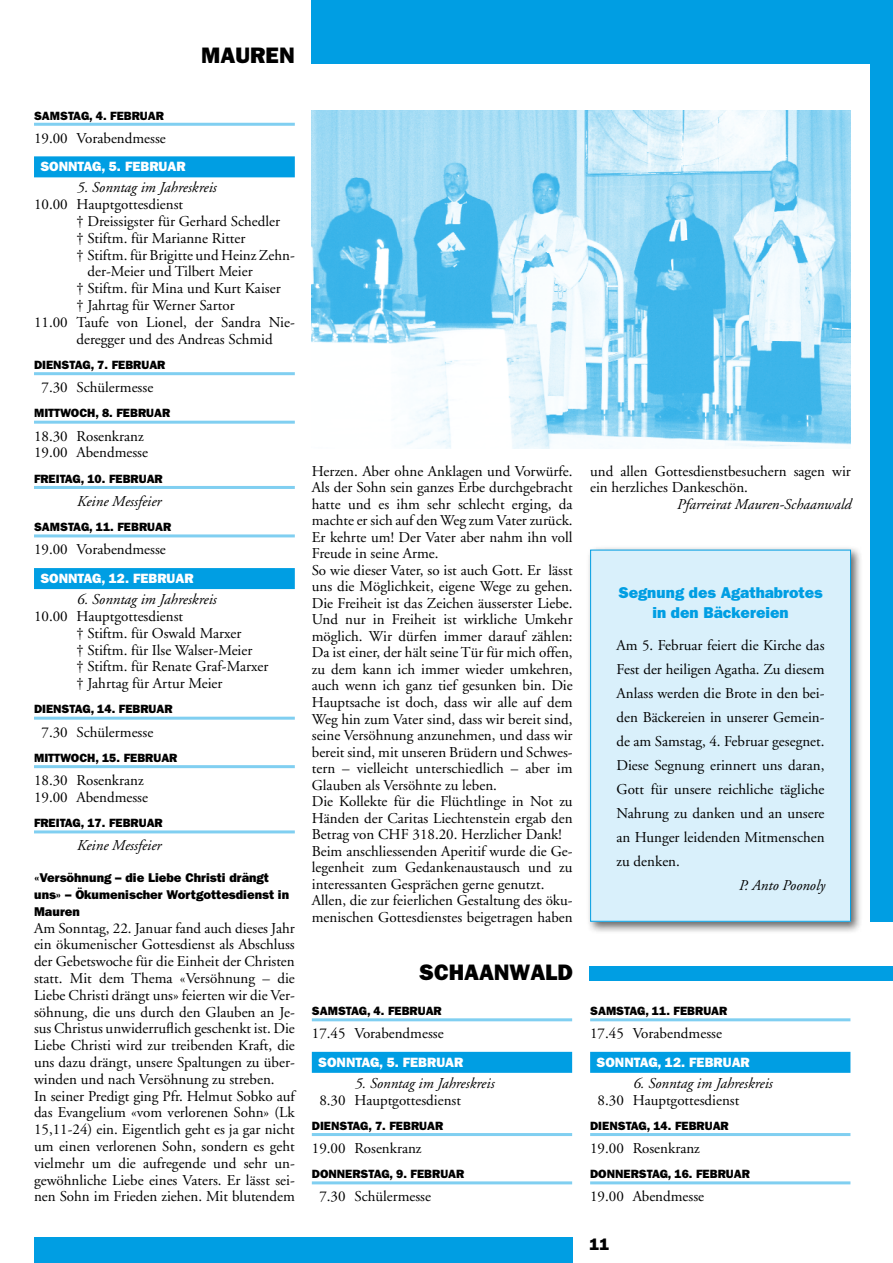
<style>
.page{position:relative;width:893px;height:1263px;background:#fff}
.page>*{position:absolute;margin:0;border:0;box-sizing:border-box;transform-origin:0 0}
.t1{font:800 22.5px "Franklin Gothic";color:#000}
.t2{font:800 16.5px "Franklin Gothic";color:#000}
.t3{font:800 15.75px/19.5px "Franklin Gothic";color:#009ee3;text-align:center}
.t4{font:15px/16.5px "Adobe Garamond";color:#000}
.t5{font:italic 15px "Adobe Garamond";color:#000}
.t6{font:800 13.5px "Franklin Gothic";color:#fff}
.t7{font:800 12.75px/16.8px "Franklin Gothic";color:#000}
.t8{font:800 12px "Franklin Gothic";color:#000}
</style>
<div class="page">
<div style="left:871px;top:0;width:22px;height:922px;background:#009ee3"></div>
<div style="left:312px;top:0;width:581px;height:64px;background:#009ee3"></div>
<div style="left:34px;top:1237px;width:539px;height:26px;background:#009ee3"></div>
<div style="left:590px;top:966px;width:303px;height:14px;background:#009ee3"></div>
<hr style="left:34px;top:123px;width:261px;height:3px;background:#80cff1">
<div style="left:34px;top:156px;width:261px;height:21px;background:#009ee3"></div>
<hr style="left:34px;top:372px;width:261px;height:3px;background:#80cff1">
<hr style="left:34px;top:421px;width:261px;height:3px;background:#80cff1">
<hr style="left:34px;top:486px;width:261px;height:3px;background:#80cff1">
<hr style="left:34px;top:534px;width:261px;height:3px;background:#80cff1">
<div style="left:34px;top:568px;width:261px;height:21px;background:#009ee3"></div>
<hr style="left:34px;top:717px;width:261px;height:3px;background:#80cff1">
<hr style="left:34px;top:765px;width:261px;height:3px;background:#80cff1">
<hr style="left:34px;top:830px;width:261px;height:3px;background:#80cff1">
<hr style="left:312px;top:1018px;width:260px;height:3px;background:#80cff1">
<div style="left:312px;top:1052px;width:260px;height:21px;background:#009ee3"></div>
<hr style="left:312px;top:1133px;width:260px;height:3px;background:#80cff1">
<hr style="left:312px;top:1181px;width:260px;height:3px;background:#80cff1">
<hr style="left:590px;top:1018px;width:260px;height:3px;background:#80cff1">
<div style="left:590px;top:1052px;width:260px;height:21px;background:#009ee3"></div>
<hr style="left:590px;top:1133px;width:260px;height:3px;background:#80cff1">
<hr style="left:590px;top:1181px;width:260px;height:3px;background:#80cff1">
<img style="left:312px;top:111px;width:538px;height:338px">
<div style="left:586px;top:546px;width:277px;height:388px;background:#000;opacity:.6"></div>
<div style="left:591px;top:550px;width:259px;height:371px;background:#d9f0fb"></div>
<div style="left:590px;top:550px;width:261px;height:372px;border:1px solid #009ee3"></div>
<h1 class="t1" style="left:201px;top:42px;width:95px">MAUREN</h1>
<p class="t8" style="left:34px;top:108px;width:131px">SAMSTAG, 4. FEBRUAR</p>
<p class="t4" style="left:34px;top:130px;width:133px">19.00 Vorabendmesse</p>
<p class="t6" style="left:40px;top:159px;width:147px">SONNTAG, 5. FEBRUAR</p>
<p class="t5" style="left:77px;top:180px;width:141px">5. Sonntag im Jahreskreis</p>
<p class="t4" style="left:34px;top:197px;width:151px">10.00 Hauptgottesdienst</p>
<p class="t4" style="left:77px;top:213px;width:205px">† Dreissigster für Gerhard Schedler</p>
<p class="t4" style="left:77px;top:230px;width:170px">† Stiftm. für Marianne Ritter</p>
<p class="t4" style="left:77px;top:247px;width:220px">† Stiftm. für Brigitte und Heinz Zehn-</p>
<p class="t4" style="left:87px;top:264px;width:167px">der-Meier und Tilbert Meier</p>
<p class="t4" style="left:77px;top:281px;width:206px">† Stiftm. für Mina und Kurt Kaiser</p>
<p class="t4" style="left:77px;top:297px;width:160px">† Jahrtag für Werner Sartor</p>
<p class="t4" style="left:34px;top:314px;width:262px">11.00 Taufe von Lionel, der Sandra Nie-</p>
<p class="t4" style="left:77px;top:331px;width:198px">deregger und des Andreas Schmid</p>
<p class="t8" style="left:34px;top:358px;width:133px">DIENSTAG, 7. FEBRUAR</p>
<p class="t4" style="left:42px;top:380px;width:113px">7.30 Schülermesse</p>
<p class="t8" style="left:34px;top:406px;width:138px">MITTWOCH, 8. FEBRUAR</p>
<p class="t4" style="left:34px;top:428px;width:116px">18.30 Rosenkranz<br>19.00 Abendmesse</p>
<p class="t8" style="left:34px;top:472px;width:130px">FREITAG, 10. FEBRUAR</p>
<p class="t5" style="left:77px;top:493px;width:86px">Keine Messfeier</p>
<p class="t8" style="left:34px;top:520px;width:139px">SAMSTAG, 11. FEBRUAR</p>
<p class="t4" style="left:34px;top:542px;width:133px">19.00 Vorabendmesse</p>
<p class="t6" style="left:40px;top:570px;width:155px">SONNTAG, 12. FEBRUAR</p>
<p class="t5" style="left:77px;top:591px;width:141px">6. Sonntag im Jahreskreis</p>
<p class="t4" style="left:77px;top:608px;width:193px;text-indent:-43px">10.00 Hauptgottesdienst<br>† Stiftm. für Oswald Marxer<br>† Stiftm. für Ilse Walser-Meier<br>† Stiftm. für Renate Graf-Marxer † Jahrtag für Artur Meier</p>
<p class="t8" style="left:34px;top:702px;width:140px">DIENSTAG, 14. FEBRUAR</p>
<p class="t4" style="left:42px;top:724px;width:113px">7.30 Schülermesse</p>
<p class="t8" style="left:34px;top:751px;width:145px">MITTWOCH, 15. FEBRUAR</p>
<p class="t4" style="left:34px;top:772px;width:116px">18.30 Rosenkranz<br>19.00 Abendmesse</p>
<p class="t8" style="left:34px;top:816px;width:130px">FREITAG, 17. FEBRUAR</p>
<p class="t5" style="left:77px;top:838px;width:86px">Keine Messfeier</p>
<p class="t7" style="left:34px;top:869px;width:257px">«Versöhnung – die Liebe Christi drängt uns» – Ökumenischer Wortgottesdienst in<br>Mauren</p>
<p class="t4" style="left:34px;top:920px;width:262px">Am Sonntag, 22. Januar fand auch dieses Jahr ein ökumenischer Gottesdienst als Abschluss der Gebetswoche für die Einheit der Christen statt. Mit dem Thema «Versöhnung – die Liebe Christi drängt uns» feierten wir die Ver&shy;söhnung, die uns durch den Glauben an Je&shy;sus Christus unwiderruflich geschenkt ist. Die Liebe Christi wird zur treibenden Kraft, die uns dazu drängt, unsere Spaltungen zu über&shy;winden und nach Versöhnung zu streben.<br>In seiner Predigt ging Pfr. Helmut Sobko auf das Evangelium «vom verlorenen Sohn» (Lk 15,11-24) ein. Eigentlich geht es ja gar nicht um einen verlorenen Sohn, sondern es geht vielmehr um die aufregende und sehr un&shy;gewöhnliche Liebe eines Vaters. Er lässt sei&shy;nen Sohn im Frieden ziehen. Mit blutendem</p>
<p class="t4" style="left:312px;top:463px;width:262px">Herzen. Aber ohne Anklagen und Vorwürfe.<br>Als der Sohn sein ganzes Erbe durchgebracht hatte und es ihm sehr schlecht erging, da machte er sich auf den Weg zum Vater zurück.<br>Er kehrte um! Der Vater aber nahm ihn voll Freude in seine Arme.<br>So wie dieser Vater, so ist auch Gott. Er lässt uns die Möglichkeit, eigene Wege zu gehen.<br>Die Freiheit ist das Zeichen äusserster Liebe.<br>Und nur in Freiheit ist wirkliche Umkehr möglich. Wir dürfen immer darauf zählen:<br>Da ist einer, der hält seine Tür für mich offen, zu dem kann ich immer wieder umkehren, auch wenn ich ganz tief gesunken bin. Die Hauptsache ist doch, dass wir alle auf dem Weg hin zum Vater sind, dass wir bereit sind, seine Versöhnung anzunehmen, und dass wir bereit sind, mit unseren Brüdern und Schwes&shy;tern – vielleicht unterschiedlich – aber im Glauben als Versöhnte zu leben.<br>Die Kollekte für die Flüchtlinge in Not zu Händen der Caritas Liechtenstein ergab den Betrag von CHF 318.20. Herzlicher Dank!<br>Beim anschliessenden Aperitif wurde die Ge&shy;legenheit zum Gedankenaustausch und zu interessanten Gesprächen gerne genutzt.<br>Allen, die zur feierlichen Gestaltung des öku&shy;menischen Gottesdienstes beigetragen haben</p>
<p class="t4" style="left:590px;top:463px;width:262px">und allen Gottesdienstbesuchern sagen wir ein herzliches Dankeschön.</p>
<p class="t5" style="left:677px;top:496px;width:176px">Pfarreirat Mauren-Schaanwald</p>
<p class="t3" style="left:618px;top:583px;width:206px">Segnung des Agathabrotes in den Bäckereien</p>
<p class="t4" style="left:617px;top:634px;width:209px;line-height:24px;text-align:justify">Am 5. Februar feiert die Kirche das Fest der heiligen Agatha. Zu diesem Anlass werden die Brote in den bei&shy;den Bäckereien in unserer Gemein&shy;de am Samstag, 4. Februar gesegnet.<br>Diese Segnung erinnert uns daran, Gott für unsere reichliche tägliche Nahrung zu danken und an unsere an Hunger leidenden Mitmenschen zu denken.</p>
<p class="t5" style="left:738px;top:877px;width:87px">P. Anto Poonoly</p>
<h1 class="t1" style="left:419px;top:959px;width:155px">SCHAANWALD</h1>
<p class="t8" style="left:312px;top:1004px;width:131px">SAMSTAG, 4. FEBRUAR</p>
<p class="t4" style="left:312px;top:1026px;width:133px">17.45 Vorabendmesse</p>
<p class="t6" style="left:318px;top:1054px;width:147px">SONNTAG, 5. FEBRUAR</p>
<p class="t5" style="left:354px;top:1075px;width:141px">5. Sonntag im Jahreskreis</p>
<p class="t4" style="left:319px;top:1092px;width:143px">8.30 Hauptgottesdienst</p>
<p class="t8" style="left:312px;top:1119px;width:133px">DIENSTAG, 7. FEBRUAR</p>
<p class="t4" style="left:312px;top:1140px;width:111px">19.00 Rosenkranz</p>
<p class="t8" style="left:312px;top:1167px;width:154px">DONNERSTAG, 9. FEBRUAR</p>
<p class="t4" style="left:319px;top:1189px;width:113px">7.30 Schülermesse</p>
<p class="t8" style="left:590px;top:1004px;width:139px">SAMSTAG, 11. FEBRUAR</p>
<p class="t4" style="left:590px;top:1026px;width:133px">17.45 Vorabendmesse</p>
<p class="t6" style="left:596px;top:1054px;width:155px">SONNTAG, 12. FEBRUAR</p>
<p class="t5" style="left:633px;top:1075px;width:141px">6. Sonntag im Jahreskreis</p>
<p class="t4" style="left:598px;top:1092px;width:143px">8.30 Hauptgottesdienst</p>
<p class="t8" style="left:590px;top:1119px;width:140px">DIENSTAG, 14. FEBRUAR</p>
<p class="t4" style="left:590px;top:1140px;width:111px">19.00 Rosenkranz</p>
<p class="t8" style="left:590px;top:1167px;width:161px">DONNERSTAG, 16. FEBRUAR</p>
<p class="t4" style="left:590px;top:1189px;width:116px">19.00 Abendmesse</p>
<p class="t2" style="left:590px;top:1234px;width:21px">11</p>
</div>
